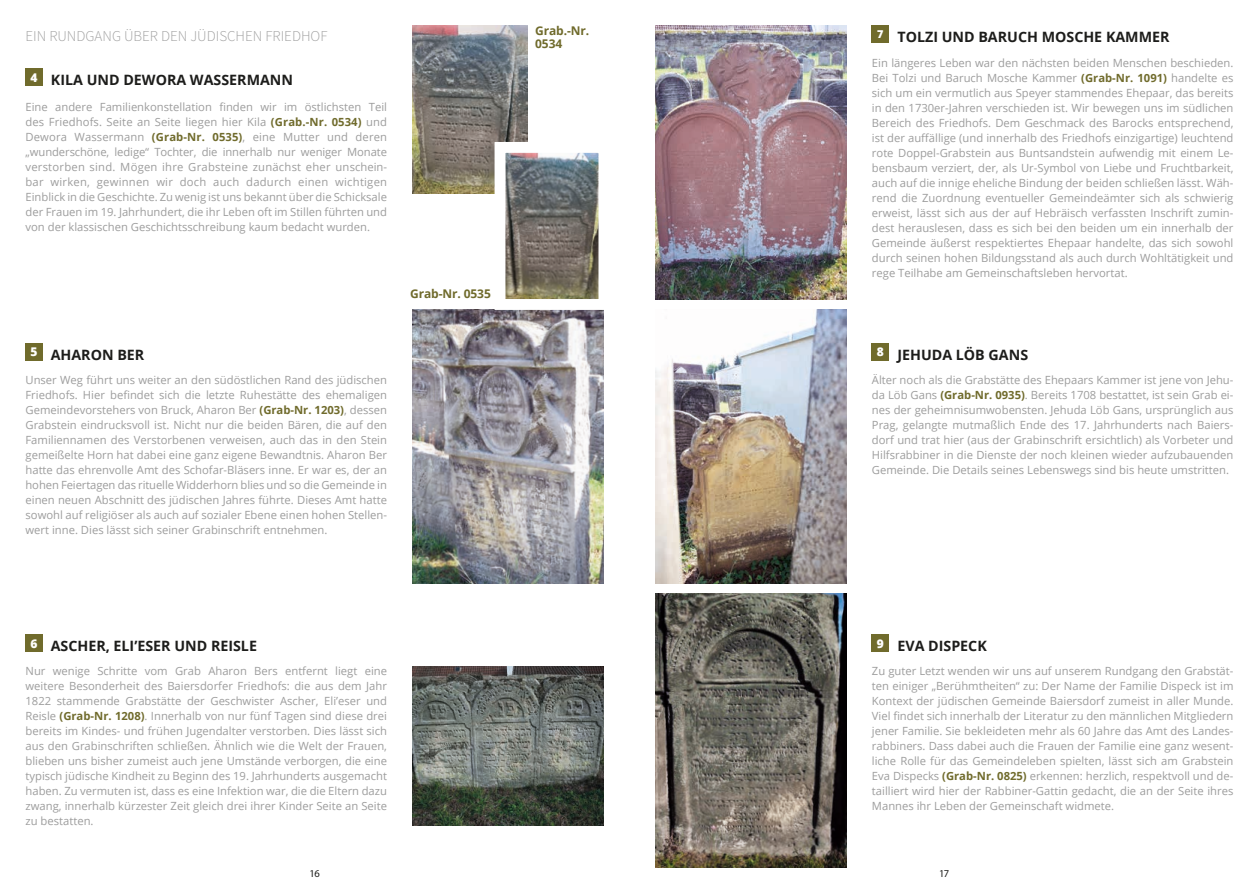
<style>
.page{position:relative;width:1259px;height:893px;background:#fff}
.page>*{position:absolute;margin:0;border:0;box-sizing:border-box;transform-origin:0 0}
.t1{font:300 15px "Source Sans Pro";color:#9d9d9d}
.t2{font:700 14.25px "Open Sans";color:#1d1d1b}
.t3{font:700 12px/13.8px "Open Sans";letter-spacing:-.01em;color:#706b2c}
.t4{font:800 12px "Open Sans";color:#fff}
.t5{font:11.25px/15px "Open Sans";color:#9d9d9d;text-align:justify}
.t6{font:800 10.8px "Open Sans";color:#fff}
.t7{font:10.5px "Myriad Pro";color:#1d1d1b}
.s1{font-weight:700;color:#706b2c}
</style>
<div class="page">
<div style="left:26px;top:69px;width:17px;height:17px;background:#706b2c"></div>
<div style="left:26px;top:343px;width:17px;height:17px;background:#706b2c"></div>
<div style="left:26px;top:635px;width:17px;height:17px;background:#706b2c"></div>
<div style="left:872px;top:26px;width:17px;height:17px;background:#706b2c"></div>
<div style="left:872px;top:343px;width:17px;height:17px;background:#706b2c"></div>
<img style="left:655px;top:309px;width:191px;height:275px">
<img style="left:412px;top:309px;width:192px;height:275px">
<img style="left:655px;top:26px;width:191px;height:274px">
<img style="left:655px;top:593px;width:191px;height:274px">
<img style="left:412px;top:667px;width:192px;height:159px">
<div style="left:872px;top:635px;width:17px;height:17px;background:#706b2c"></div>
<img style="left:412px;top:26px;width:115px;height:167px">
<img style="left:506px;top:154px;width:91px;height:144px">
<div style="left:494px;top:142px;width:115px;height:168px;border:11px solid #fff"></div>
<h1 class="t1" style="left:26px;top:26px;width:303px">EIN RUNDGANG ÜBER DEN JÜDISCHEN FRIEDHOF</h1>
<p class="t3" style="left:535px;top:23px;width:55px">Grab.-Nr.<br>0534</p>
<p class="t6" style="left:877px;top:26px;width:8px">7</p>
<p class="t2" style="left:897px;top:27px;width:274px">TOLZI UND BARUCH MOSCHE KAMMER</p>
<p class="t4" style="left:31px;top:68px;width:9px">4</p>
<p class="t2" style="left:51px;top:70px;width:244px">KILA UND DEWORA WASSERMANN</p>
<p class="t5" style="left:26px;top:99px;width:363px">Eine andere Familienkonstellation finden wir im östlichsten Teil des Friedhofs. Seite an Seite liegen hier Kila <span class="s1">(Grab.-Nr. 0534)</span> und Dewora Wassermann <span class="s1">(Grab-Nr. 0535)</span>, eine Mutter und deren „wunderschöne, ledige“ Tochter, die innerhalb nur weniger Monate verstorben sind. Mögen ihre Grabsteine zunächst eher unschein&shy;bar wirken, gewinnen wir doch auch dadurch einen wichtigen Einblick in die Geschichte. Zu wenig ist uns bekannt über die Schicksale der Frauen im 19. Jahrhundert, die ihr Leben oft im Stillen führten und von der klassischen Geschichtsschreibung kaum bedacht wurden.</p>
<p class="t5" style="left:872px;top:56px;width:363px">Ein längeres Leben war den nächsten beiden Menschen beschieden.<br>Bei Tolzi und Baruch Mosche Kammer <span class="s1">(Grab-Nr. 1091)</span> handelte es sich um ein vermutlich aus Speyer stammendes Ehepaar, das bereits in den 1730er-Jahren verschieden ist. Wir bewegen uns im südlichen Bereich des Friedhofs. Dem Geschmack des Barocks entsprechend, ist der auffällige (und innerhalb des Friedhofs einzigartige) leuchtend rote Doppel-Grabstein aus Buntsandstein aufwendig mit einem Le&shy;bensbaum verziert, der, als Ur-Symbol von Liebe und Fruchtbarkeit, auch auf die innige eheliche Bindung der beiden schließen lässt. Wäh&shy;rend die Zuordnung eventueller Gemeindeämter sich als schwierig erweist, lässt sich aus der auf Hebräisch verfassten Inschrift zumin&shy;dest herauslesen, dass es sich bei den beiden um ein innerhalb der Gemeinde äußerst respektiertes Ehepaar handelte, das sich sowohl durch seinen hohen Bildungsstand als auch durch Wohltätigkeit und rege Teilhabe am Gemeinschaftsleben hervortat.</p>
<p class="t3" style="left:410px;top:287px;width:82px">Grab-Nr. 0535</p>
<p class="t4" style="left:31px;top:343px;width:9px">5</p>
<p class="t2" style="left:51px;top:345px;width:95px">AHARON BER</p>
<p class="t4" style="left:877px;top:343px;width:9px">8</p>
<p class="t2" style="left:897px;top:345px;width:132px">JEHUDA LÖB GANS</p>
<p class="t5" style="left:26px;top:372px;width:363px">Unser Weg führt uns weiter an den südöstlichen Rand des jüdischen Friedhofs. Hier befindet sich die letzte Ruhestätte des ehemaligen Gemeindevorstehers von Bruck, Aharon Ber <span class="s1">(Grab-Nr. 1203)</span>, dessen Grabstein eindrucksvoll ist. Nicht nur die beiden Bären, die auf den Familiennamen des Verstorbenen verweisen, auch das in den Stein gemeißelte Horn hat dabei eine ganz eigene Bewandtnis. Aharon Ber hatte das ehrenvolle Amt des Schofar-Bläsers inne. Er war es, der an hohen Feiertagen das rituelle Widderhorn blies und so die Gemeinde in einen neuen Abschnitt des jüdischen Jahres führte. Dieses Amt hatte sowohl auf religiöser als auch auf sozialer Ebene einen hohen Stellen&shy;wert inne. Dies lässt sich seiner Grabinschrift entnehmen.</p>
<p class="t5" style="left:872px;top:372px;width:363px">Älter noch als die Grabstätte des Ehepaars Kammer ist jene von Jehu&shy;da Löb Gans <span class="s1">(Grab-Nr. 0935)</span>. Bereits 1708 bestattet, ist sein Grab ei&shy;nes der geheimnisumwobensten. Jehuda Löb Gans, ursprünglich aus Prag, gelangte mutmaßlich Ende des 17. Jahrhunderts nach Baiers&shy;dorf und trat hier (aus der Grabinschrift ersichtlich) als Vorbeter und Hilfsrabbiner in die Dienste der noch kleinen wieder aufzubauenden Gemeinde. Die Details seines Lebenswegs sind bis heute umstritten.</p>
<p class="t4" style="left:31px;top:634px;width:9px">6</p>
<p class="t2" style="left:51px;top:636px;width:208px">ASCHER, ELI’ESER UND REISLE</p>
<p class="t4" style="left:877px;top:634px;width:9px">9</p>
<p class="t2" style="left:897px;top:636px;width:91px">EVA DISPECK</p>
<p class="t5" style="left:26px;top:663px;width:363px">Nur wenige Schritte vom Grab Aharon Bers entfernt liegt eine weitere Besonderheit des Baiersdorfer Friedhofs: die aus dem Jahr 1822 stammende Grabstätte der Geschwister Ascher, Eli’eser und Reisle <span class="s1">(Grab-Nr. 1208)</span>. Innerhalb von nur fünf Tagen sind diese drei bereits im Kindes- und frühen Jugendalter verstorben. Dies lässt sich aus den Grabinschriften schließen. Ähnlich wie die Welt der Frauen, blieben uns bisher zumeist auch jene Umstände verborgen, die eine typisch jüdische Kindheit zu Beginn des 19. Jahrhunderts ausgemacht haben. Zu vermuten ist, dass es eine Infektion war, die die Eltern dazu zwang, innerhalb kürzester Zeit gleich drei ihrer Kinder Seite an Seite zu bestatten.</p>
<p class="t5" style="left:872px;top:663px;width:363px">Zu guter Letzt wenden wir uns auf unserem Rundgang den Grabstät&shy;ten einiger „Berühmtheiten“ zu: Der Name der Familie Dispeck ist im Kontext der jüdischen Gemeinde Baiersdorf zumeist in aller Munde.<br>Viel findet sich innerhalb der Literatur zu den männlichen Mitgliedern jener Familie. Sie bekleideten mehr als 60 Jahre das Amt des Landes&shy;rabbiners. Dass dabei auch die Frauen der Familie eine ganz wesent&shy;liche Rolle für das Gemeindeleben spielten, lässt sich am Grabstein Eva Dispecks <span class="s1">(Grab-Nr. 0825)</span> erkennen: herzlich, respektvoll und de&shy;tailliert wird hier der Rabbiner-Gattin gedacht, die an der Seite ihres Mannes ihr Leben der Gemeinschaft widmete.</p>
<p class="t7" style="left:309px;top:867px;width:12px">16</p>
<p class="t7" style="left:939px;top:867px;width:12px">17</p>
</div>
